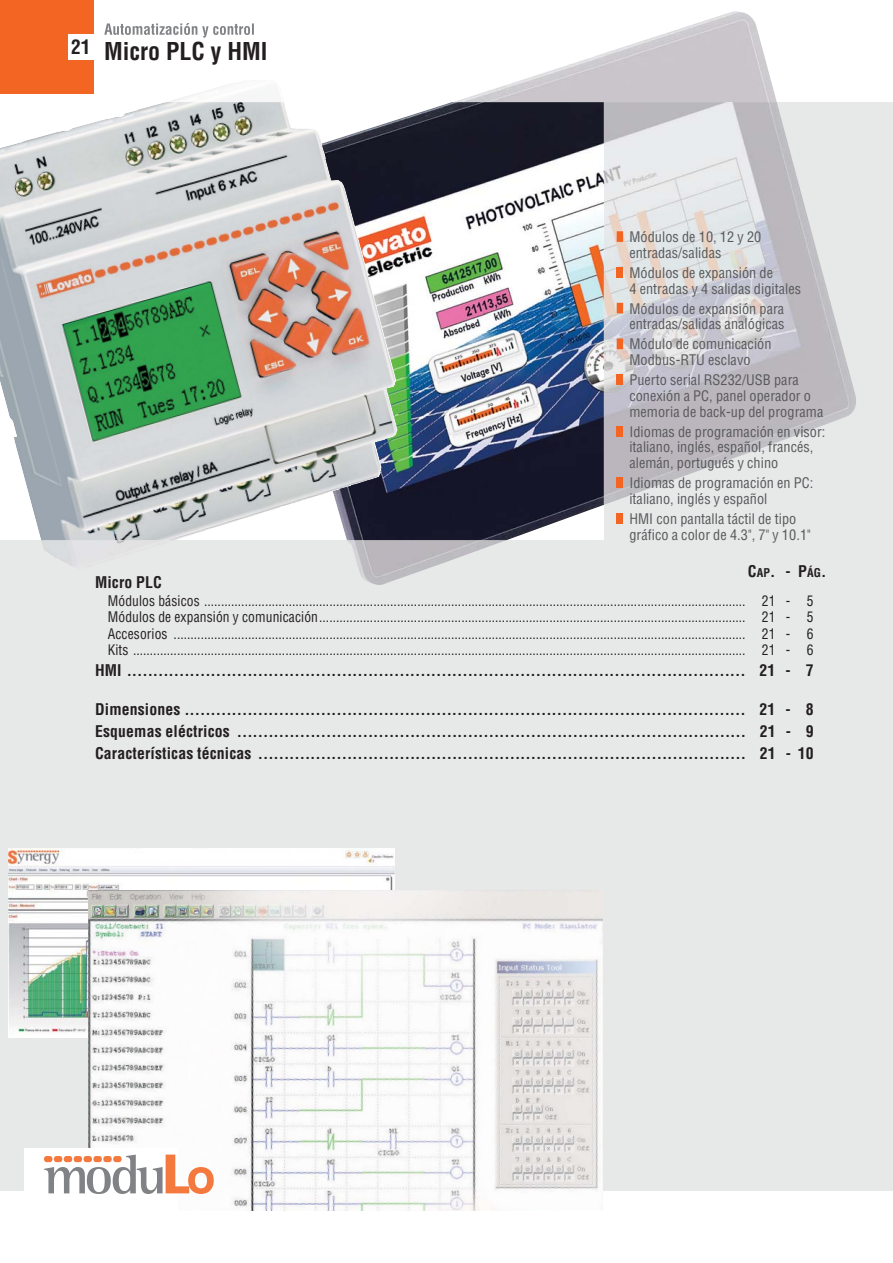
<style>
.page{position:relative;width:893px;height:1263px;background:#fff}
.page>*{position:absolute;margin:0;border:0;box-sizing:border-box;transform-origin:0 0}
.t1{font:700 condensed 24px "Helvetica";color:#231f20}
.t2{font:700 condensed 19.5px "Helvetica";color:#231f20}
.t3{font:700 condensed 15.75px/22px "Helvetica";letter-spacing:.01em;color:#231f20;text-align:justify}
.t4{font:condensed 14.25px/16.5px "Helvetica";letter-spacing:.01em;color:#231f20;text-align:justify;scale:.95 1}
.t5{font:condensed 14.25px/15.8px "Helvetica";letter-spacing:.005em;color:#58595b}
.s1{font-size:11.85px}
</style>
<div class="page">
<div style="left:0;top:102px;width:893px;height:1089px;background:#e7e8e8"></div>
<img style="left:454px;top:11px;width:323px;height:91px">
<img style="left:347px;top:102px;width:509px;height:483px">
<div style="left:617px;top:513px;width:6px;height:11px;background:#f26522"></div>
<div style="left:617px;top:231px;width:6px;height:11px;background:#f26522"></div>
<div style="left:617px;top:267px;width:6px;height:11px;background:#f26522"></div>
<div style="left:617px;top:303px;width:6px;height:10px;background:#f26522"></div>
<div style="left:617px;top:339px;width:6px;height:10px;background:#f26522"></div>
<div style="left:617px;top:374px;width:6px;height:11px;background:#f26522"></div>
<div style="left:617px;top:426px;width:6px;height:10px;background:#f26522"></div>
<div style="left:617px;top:477px;width:6px;height:11px;background:#f26522"></div>
<svg style="left:104px;top:23px;width:105px;height:15px"></svg>
<div style="left:0;top:0;width:94px;height:94px;background:#f26522"></div>
<div style="left:68px;top:34px;width:28px;height:26px;background:#fff"></div>
<img style="left:8px;top:849px;width:386px;height:189px">
<img style="left:88px;top:891px;width:515px;height:320px">
<div style="left:25px;top:1148px;width:153px;height:68px;background:#fff"></div>
<svg style="left:44px;top:1155px;width:170px;height:39px"></svg>
<div style="left:44px;top:1156px;width:8px;height:6px;background:#f4793e;border-radius:3px"></div>
<div style="left:54px;top:1156px;width:8px;height:6px;background:#f4793e;border-radius:3px"></div>
<div style="left:64px;top:1156px;width:8px;height:6px;background:#f4793e;border-radius:3px"></div>
<div style="left:74px;top:1156px;width:8px;height:6px;background:#f4793e;border-radius:3px"></div>
<div style="left:84px;top:1156px;width:8px;height:6px;background:#f4793e;border-radius:3px"></div>
<div style="left:93px;top:1156px;width:9px;height:6px;background:#f4793e;border-radius:3px"></div>
<div style="left:103px;top:1156px;width:9px;height:6px;background:#f4793e;border-radius:3px"></div>
<div style="left:113px;top:1156px;width:9px;height:6px;background:#f4793e;border-radius:3px"></div>
<svg style="left:0;top:102px;width:24px;height:438px;background:#cdd2d5"></svg>
<img style="left:398px;top:102px;width:206px;height:438px">
<img style="left:24px;top:102px;width:374px;height:438px">
<h2 class="t2" style="left:71px;top:39px;width:21px">21</h2>
<h1 class="t1" style="left:104px;top:42px;width:165px">Micro PLC y HMI</h1>
<p class="t5" style="left:629px;top:230px;width:133px">Módulos de 10, 12 y 20 entradas/salidas</p>
<p class="t5" style="left:629px;top:266px;width:173px">Módulos de expansión de<br>4 entradas y 4 salidas digitales</p>
<p class="t5" style="left:629px;top:302px;width:157px">Módulos de expansión para entradas/salidas analógicas</p>
<p class="t5" style="left:629px;top:337px;width:144px">Módulo de comunicación<br>Modbus-RTU esclavo</p>
<p class="t5" style="left:629px;top:373px;width:196px">Puerto serial RS232/USB para conexión a PC, panel operador o memoria de back-up del programa</p>
<p class="t5" style="left:629px;top:425px;width:198px">Idiomas de programación en visor: italiano, inglés, español, francés, alemán, portugués y chino</p>
<p class="t5" style="left:629px;top:476px;width:186px">Idiomas de programación en PC: italiano, inglés y español</p>
<p class="t5" style="left:629px;top:512px;width:183px">HMI con pantalla táctil de tipo gráfico a color de 4.3", 7" y 10.1"</p>
<p class="t3" style="left:748px;top:561px;width:80px">C<span class="s1">AP</span>. - P<span class="s1">ÁG</span>.</p>
<p class="t3" style="left:95px;top:573px;width:68px">Micro PLC</p>
<p class="t4" style="left:108px;top:594px;width:744px">Módulos básicos ................................................................................................................................................................ 21 - 5<br>Módulos de expansión y comunicación.............................................................................................................................. 21 - 5<br>Accesorios ......................................................................................................................................................................... 21 - 6<br>Kits ..................................................................................................................................................................................... 21 - 6</p>
<p class="t3" style="left:95px;top:661px;width:720px">HMI ...................................................................................................................... 21 - 7</p>
<p class="t3" style="left:95px;top:699px;width:720px">Dimensiones ........................................................................................................... 21 - 8<br>Esquemas eléctricos ................................................................................................. 21 - 9<br>Características técnicas ............................................................................................. 21 - 10</p>
</div>
